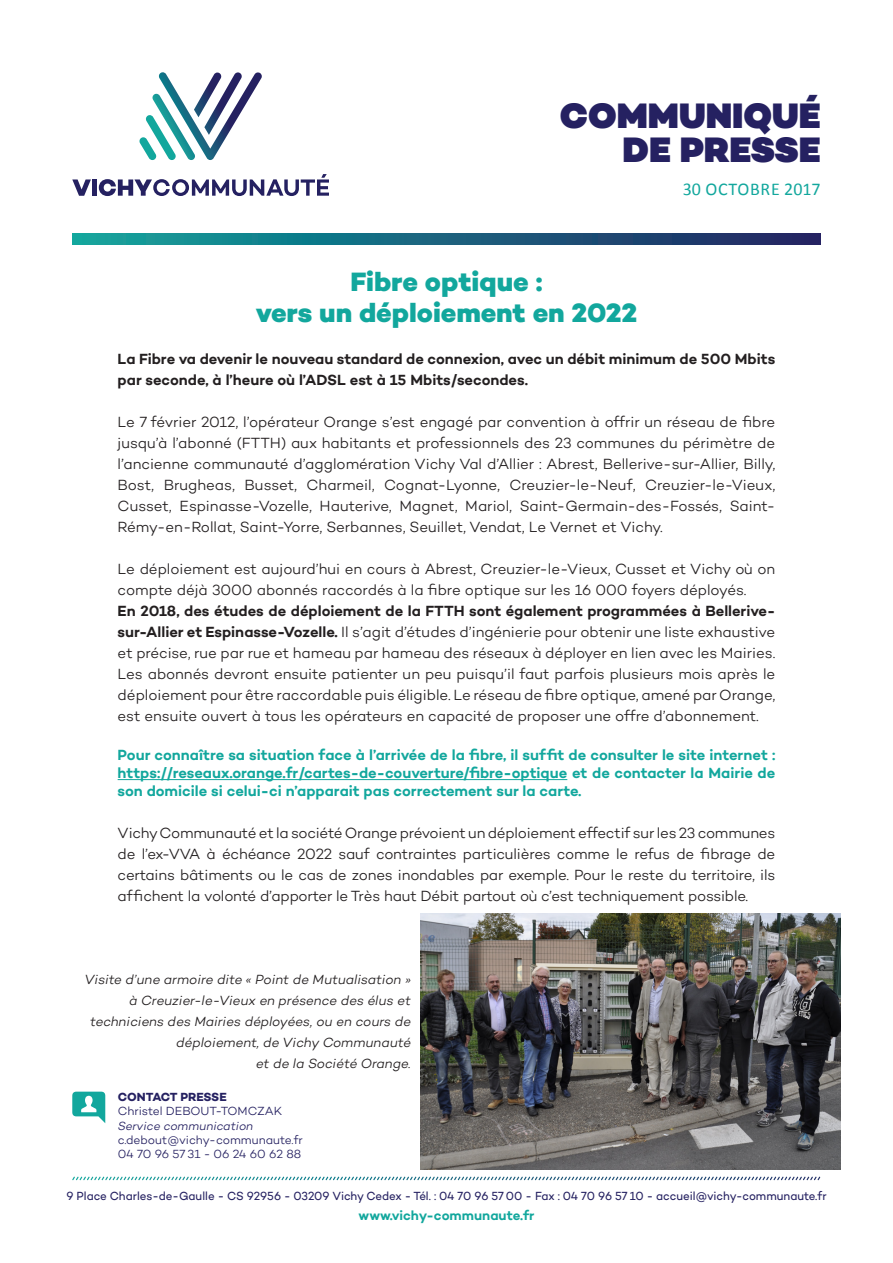
<style>
.page{position:relative;width:893px;height:1263px;background:#fff}
.page>*{position:absolute;margin:0;border:0;box-sizing:border-box;transform-origin:0 0}
.t1{font:900 36px/33.6px "Campton";color:#252161;text-align:right}
.t2{font:800 27px/31.5px "Campton";letter-spacing:-.005em;color:#12a79d;text-align:center}
.t3{font:18px "Calibri";letter-spacing:.025em;color:#12a79d}
.t4{font:300 15px/21px "Campton";letter-spacing:-.01em;color:#231f20;text-align:justify}
.t5{font:600 15px/18px "Campton";color:#12a79d;text-align:justify}
.t6{font:600 15px/21px "Campton";color:#231f20}
.t7{font:italic 300 13.5px/21px "Campton";color:#231f20;text-align:right}
.t8{font:600 13.5px "Campton";color:#12a79d}
.t9{font:12px "Campton";letter-spacing:-.005em;color:#252161;scale:.96 1}
.t10{font:300 12px/14.4px "Campton";color:#252161}
.t11{font:italic 300 12px "Campton";color:#252161}
.t12{font:700 12px "Campton";letter-spacing:-.015em;color:#252161}
.s1{font-weight:600}
</style>
<div class="page">
<hr style="left:118px;top:779px;width:449px;height:1px;background:#12a79d">
<svg style="left:72px;top:234px;width:749px;height:10px;background:#19637e"></svg>
<svg style="left:72px;top:179px;width:19px;height:17px"></svg>
<div style="left:92px;top:179px;width:5px;height:17px;background:#252161"></div>
<svg style="left:99px;top:174px;width:230px;height:22px"></svg>
<svg style="left:139px;top:72px;width:123px;height:88px"></svg>
<svg style="left:72px;top:1177px;width:748px;height:3px"></svg>
<svg style="left:72px;top:1092px;width:33px;height:31px"></svg>
<img style="left:420px;top:913px;width:420px;height:256px">
<h1 class="t1" style="left:560px;top:99px;width:262px">COMMUNIQUÉ<br>DE PRESSE</h1>
<p class="t3" style="left:683px;top:178px;width:139px">30 OCTOBRE 2017</p>
<h2 class="t2" style="left:256px;top:266px;width:383px">Fibre optique :<br>vers un déploiement en 2022</h2>
<p class="t6" style="left:118px;top:348px;width:659px">La Fibre va devenir le nouveau standard de connexion, avec un débit minimum de 500 Mbits par seconde, à l’heure où l’ADSL est à 15 Mbits/secondes.</p>
<p class="t4" style="left:118px;top:412px;width:659px">Le 7 février 2012, l’opérateur Orange s’est engagé par convention à offrir un réseau de fibre jusqu’à l’abonné (FTTH) aux habitants et professionnels des 23 communes du périmètre de l’ancienne communauté d’agglomération Vichy Val d’Allier : Abrest, Bellerive-sur-Allier, Billy, Bost, Brugheas, Busset, Charmeil, Cognat-Lyonne, Creuzier-le-Neuf, Creuzier-le-Vieux, Cusset, Espinasse-Vozelle, Hauterive, Magnet, Mariol, Saint-Germain-des-Fossés, Saint-Rémy-en-Rollat, Saint-Yorre, Serbannes, Seuillet, Vendat, Le Vernet et Vichy.</p>
<p class="t4" style="left:118px;top:559px;width:659px">Le déploiement est aujourd’hui en cours à Abrest, Creuzier-le-Vieux, Cusset et Vichy où on compte déjà 3000 abonnés raccordés à la fibre optique sur les 16 000 foyers déployés.</p>
<p class="t4" style="left:118px;top:601px;width:659px"><span class="s1">En 2018, des études de déploiement de la FTTH sont également programmées à Bellerive&shy;sur-Allier et Espinasse-Vozelle.</span> Il s’agit d’études d’ingénierie pour obtenir une liste exhaustive et précise, rue par rue et hameau par hameau des réseaux à déployer en lien avec les Mairies.<br>Les abonnés devront ensuite patienter un peu puisqu’il faut parfois plusieurs mois après le déploiement pour être raccordable puis éligible. Le réseau de fibre optique, amené par Orange, est ensuite ouvert à tous les opérateurs en capacité de proposer une offre d’abonnement.</p>
<p class="t5" style="left:118px;top:746px;width:659px">Pour connaître sa situation face à l’arrivée de la fibre, il suffit de consulter le site internet : https://reseaux.orange.fr/cartes-de-couverture/fibre-optique et de contacter la Mairie de son domicile si celui-ci n’apparait pas correctement sur la carte.</p>
<p class="t4" style="left:118px;top:823px;width:659px">Vichy Communauté et la société Orange prévoient un déploiement effectif sur les 23 communes de l’ex-VVA à échéance 2022 sauf contraintes particulières comme le refus de fibrage de certains bâtiments ou le cas de zones inondables par exemple. Pour le reste du territoire, ils affichent la volonté d’apporter le Très haut Débit partout où c’est techniquement possible.</p>
<p class="t7" style="left:84px;top:969px;width:328px">Visite d’une armoire dite « Point de Mutualisation » à Creuzier-le-Vieux en présence des élus et techniciens des Mairies déployées, ou en cours de déploiement, de Vichy Communauté<br>et de la Société Orange.</p>
<p class="t12" style="left:118px;top:1089px;width:110px">CONTACT PRESSE</p>
<p class="t10" style="left:118px;top:1104px;width:166px">Christel DEBOUT-TOMCZAK</p>
<p class="t11" style="left:118px;top:1118px;width:137px">Service communication</p>
<p class="t10" style="left:118px;top:1132px;width:186px">c.debout@vichy-communaute.fr<br>04 70 96 57 31 - 06 24 60 62 88</p>
<p class="t9" style="left:66px;top:1188px;width:793px">9 Place Charles-de-Gaulle - CS 92956 - 03209 Vichy Cedex - Tél. : 04 70 96 57 00 - Fax : 04 70 96 57 10 - accueil@vichy-communaute.fr</p>
<p class="t8" style="left:359px;top:1207px;width:177px">www.vichy-communaute.fr</p>
</div>
